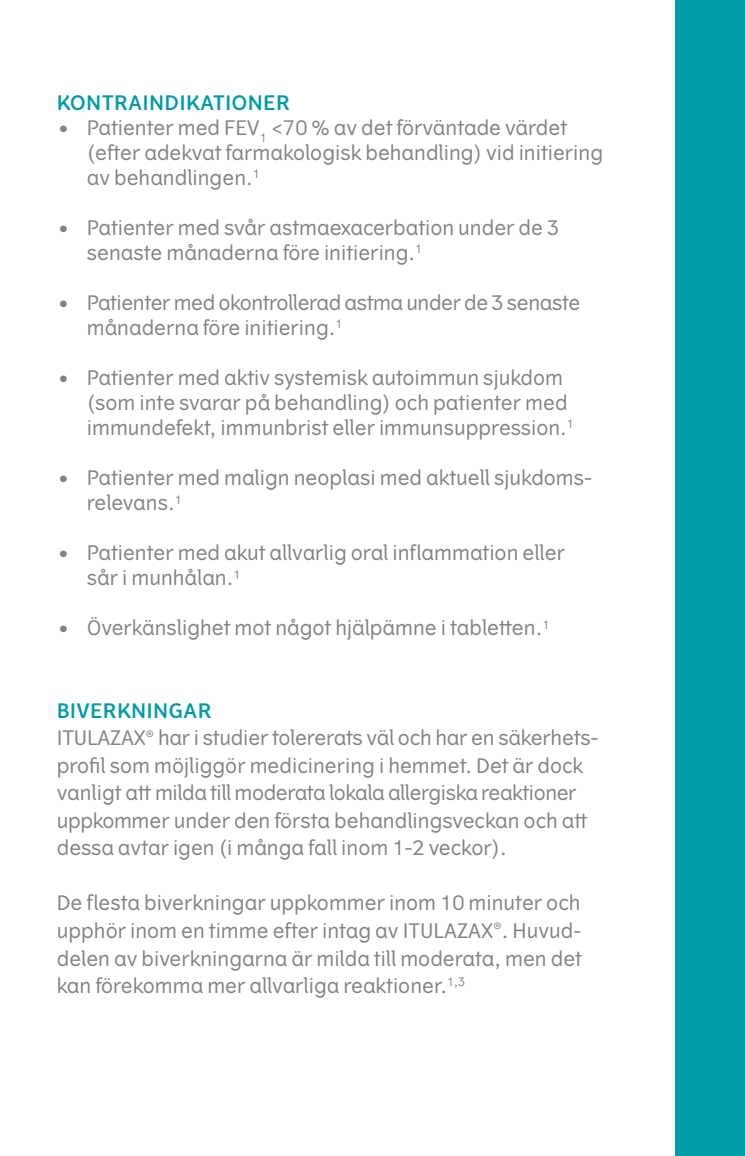
<style>
.page{position:relative;width:745px;height:1156px;background:#fff}
.page>*{position:absolute;margin:0;border:0;box-sizing:border-box;transform-origin:0 0}
.t1{font:20px/25px "Vertigo";color:#808285}
.t2{font:20px/25px "Vertigo";letter-spacing:-.02em;color:#808285}
.t3{font:600 20px "Vertigo";letter-spacing:.01em;color:#009ca7}
</style>
<div class="page">
<div style="left:675px;top:0;width:69px;height:1155px;background:#009ca7"></div>
<p class="t3" style="left:57px;top:91px;width:234px">KONTRAINDIKATIONER</p>
<p class="t1" style="left:87px;top:115px;width:517px;text-indent:-30px">• Patienter med FEV<sub>1</sub> &lt;70 % av det förväntade värdet (efter adekvat farmakologisk behandling) vid initiering av behandlingen.<sup>1</sup></p>
<p class="t1" style="left:87px;top:215px;width:473px;text-indent:-30px">• Patienter med svår astmaexacerbation under de 3 senaste månaderna före initiering.<sup>1</sup></p>
<p class="t2" style="left:87px;top:290px;width:494px;text-indent:-30px">• Patienter med okontrollerad astma under de 3 senaste månaderna före initiering.<sup>1</sup></p>
<p class="t1" style="left:87px;top:365px;width:488px;text-indent:-30px">• Patienter med aktiv systemisk autoimmun sjukdom (som inte svarar på behandling) och patienter med immundefekt, immunbrist eller immunsuppression.<sup>1</sup></p>
<p class="t1" style="left:87px;top:465px;width:506px;text-indent:-30px">• Patienter med malign neoplasi med aktuell sjukdoms&shy;relevans.<sup>1</sup></p>
<p class="t1" style="left:87px;top:540px;width:479px;text-indent:-30px">• Patienter med akut allvarlig oral inflammation eller sår i munhålan.<sup>1</sup></p>
<p class="t1" style="left:57px;top:615px;width:494px">• Överkänslighet mot något hjälpämne i tabletten.<sup>1</sup></p>
<p class="t3" style="left:57px;top:698px;width:156px">BIVERKNINGAR</p>
<p class="t1" style="left:57px;top:724px;width:543px;line-height:27.5px">ITULAZAX<sup>®</sup> har i studier tolererats väl och har en säkerhets&shy;profil som möjliggör medicinering i hemmet. Det är dock vanligt att milda till moderata lokala allergiska reaktioner uppkommer under den första behandlingsveckan och att dessa avtar igen (i många fall inom 1-2 veckor).</p>
<p class="t1" style="left:57px;top:889px;width:526px;line-height:27.5px;text-align:justify">De flesta biverkningar uppkommer inom 10 minuter och upphör inom en timme efter intag av ITULAZAX<sup>®</sup>. Huvud&shy;delen av biverkningarna är milda till moderata, men det kan förekomma mer allvarliga reaktioner.<sup>1,3</sup></p>
</div>
